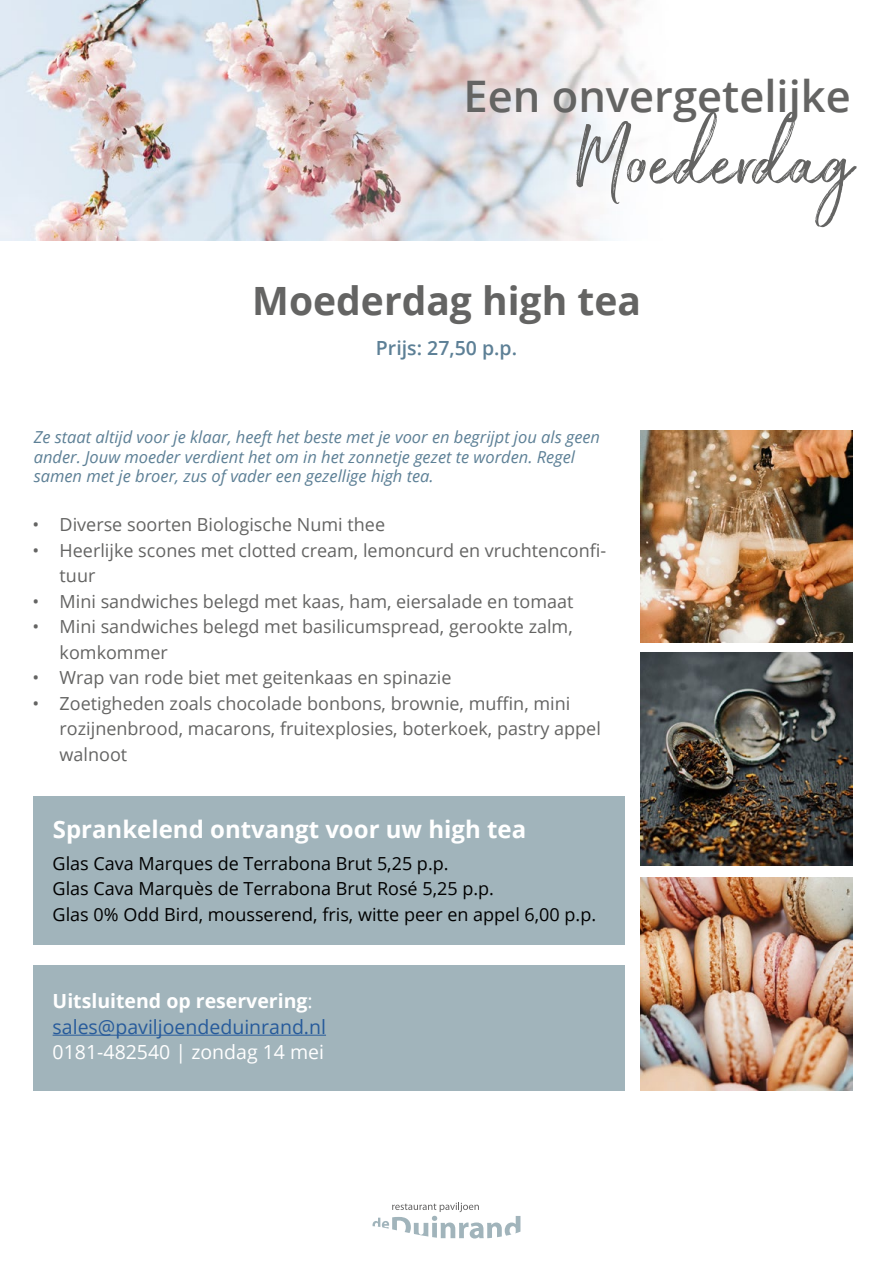
<style>
.page{position:relative;width:893px;height:1263px;background:#fff}
.page>*{position:absolute;margin:0;border:0;box-sizing:border-box;transform-origin:0 0}
.t1{font:94.5px "Medley Script";color:#646463}
.t2{font:600 43.5px "Open Sans";color:#646463}
.t3{font:700 39px "Open Sans";color:#646463}
.t4{font:700 24px "Open Sans";color:#fff}
.t5{font:19.5px/25.5px "Open Sans";color:#275b9b}
.t6{font:19.5px "Open Sans";color:#fff}
.t7{font:600 19.5px "Open Sans";color:#5d8096}
.t8{font:18px/25.5px "Open Sans";color:#646463}
.t9{font:18px/25.5px "Open Sans";color:#000}
.t10{font:italic 16.5px/19.8px "Open Sans";color:#5d8096}
.s1{font-weight:700;color:#fff}
.s2{color:#fff}
</style>
<div class="page">
<img style="left:0;top:0;width:648px;height:240px">
<svg style="left:372px;top:1202px;width:148px;height:37px"></svg>
<div style="left:33px;top:965px;width:591px;height:125px;background:#a1b4bb"></div>
<div style="left:33px;top:796px;width:591px;height:149px;background:#a1b4bb"></div>
<hr style="left:53px;top:1035px;width:273px;height:1px;background:#275b9b">
<img style="left:640px;top:430px;width:213px;height:213px">
<img style="left:640px;top:653px;width:213px;height:212px">
<img style="left:640px;top:878px;width:213px;height:212px">
<h2 class="t2" style="left:463px;top:66px;width:389px">Een onvergetelijke</h2>
<h1 class="t1" style="left:577px;top:103px;width:275px">Moederdag</h1>
<h3 class="t3" style="left:252px;top:274px;width:390px">Moederdag high tea</h3>
<p class="t7" style="left:376px;top:335px;width:143px">Prijs: 27,50 p.p.</p>
<p class="t10" style="left:34px;top:426px;width:568px">Ze staat altijd voor je klaar, heeft het beste met je voor en begrijpt jou als geen ander. Jouw moeder verdient het om in het zonnetje gezet te worden. Regel samen met je broer, zus of vader een gezellige high tea.</p>
<p class="t8" style="left:33px;top:512px;width:354px">• Diverse soorten Biologische Numi thee</p>
<p class="t8" style="left:60px;top:537px;width:548px;text-indent:-27px">• Heerlijke scones met clotted cream, lemoncurd en vruchtenconfi&shy;tuur</p>
<p class="t8" style="left:33px;top:588px;width:542px">• Mini sandwiches belegd met kaas, ham, eiersalade en tomaat</p>
<p class="t8" style="left:60px;top:614px;width:515px;text-indent:-27px">• Mini sandwiches belegd met basilicumspread, gerookte zalm, komkommer</p>
<p class="t8" style="left:33px;top:665px;width:421px">• Wrap van rode biet met geitenkaas en spinazie</p>
<p class="t8" style="left:60px;top:690px;width:543px;text-indent:-27px">• Zoetigheden zoals chocolade bonbons, brownie, muffin, mini rozijnenbrood, macarons, fruitexplosies, boterkoek, pastry appel walnoot</p>
<h3 class="t4" style="left:53px;top:812px;width:475px">Sprankelend ontvangt voor uw high tea</h3>
<p class="t9" style="left:53px;top:850px;width:545px">Glas Cava Marques de Terrabona Brut 5,25 p.p.<br>Glas Cava Marquès de Terrabona Brut Rosé 5,25 p.p.<br>Glas 0% Odd Bird, mousserend, fris, witte peer en appel 6,00 p.p.</p>
<p class="t5" style="left:53px;top:988px;width:275px"><span class="s1">Uitsluitend op reservering</span><span class="s2">: </span>sales@paviljoendeduinrand.nl</p>
<p class="t6" style="left:53px;top:1039px;width:273px">0181-482540 | zondag 14 mei</p>
</div>
